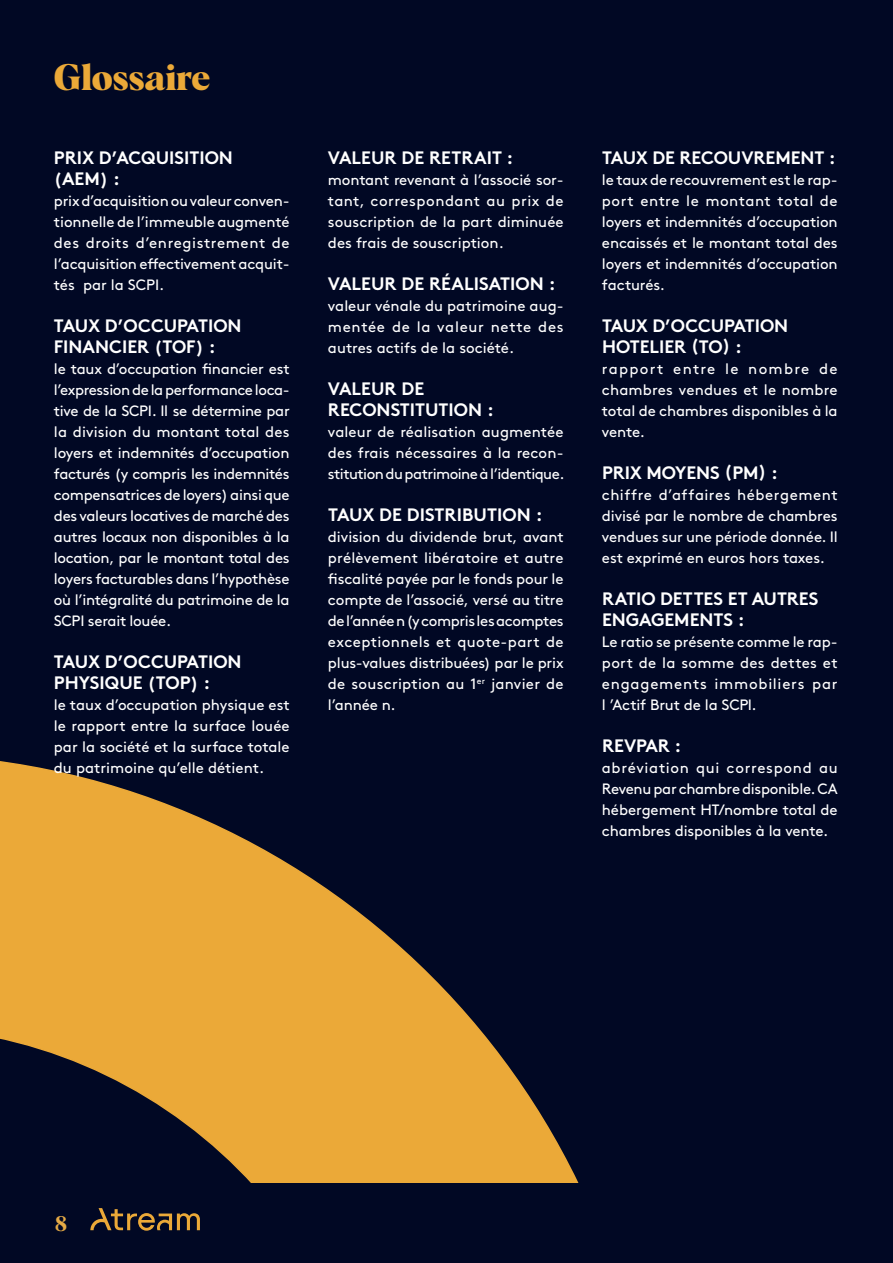
<style>
.page{position:relative;width:893px;height:1263px;background:#fff}
.page>*{position:absolute;margin:0;border:0;box-sizing:border-box;transform-origin:0 0}
.t1{font:700 36px "Albra";color:#eba938}
.t2{font:700 21px "Albra";color:#e5aa46}
.GLOSSAIRE_NOM{font:700 18px/21px "Brown";color:#fff}
.GLOSSAIRE_DEFINITION{font:15px/21px "Brown";letter-spacing:-.005em;color:#fff;text-align:justify}
</style>
<div class="page">
<div style="left:0;top:0;width:893px;height:1196px;background:#010824"></div>
<svg style="left:0;top:761px;width:579px;height:422px"></svg>
<div style="left:0;top:1183px;width:893px;height:80px;background:#010824"></div>
<svg style="left:90px;top:1208px;width:110px;height:23px"></svg>
<p class="t1" style="left:54px;top:51px;width:158px">Glossaire</p>
<p class="GLOSSAIRE_NOM" style="left:54px;top:145px;width:181px">PRIX D’ACQUISITION (AEM) :</p>
<p class="GLOSSAIRE_DEFINITION" style="left:54px;top:189px;width:237px">prix d’acquisition ou valeur conven&shy;tionnelle de l’immeuble augmenté des droits d’enregistrement de l’acquisition effectivement acquit&shy;tés par la SCPI.</p>
<p class="GLOSSAIRE_NOM" style="left:54px;top:313px;width:189px">TAUX D’OCCUPATION<br>FINANCIER (TOF) :</p>
<p class="GLOSSAIRE_DEFINITION" style="left:54px;top:357px;width:237px">le taux d’occupation financier est l’expression de la performance loca&shy;tive de la SCPI. Il se détermine par la division du montant total des loyers et indemnités d’occupation facturés (y compris les indemnités compensatrices de loyers) ainsi que des valeurs locatives de marché des autres locaux non disponibles à la location, par le montant total des loyers facturables dans l’hypothèse où l’intégralité du patrimoine de la SCPI serait louée.</p>
<p class="GLOSSAIRE_NOM" style="left:54px;top:649px;width:189px">TAUX D’OCCUPATION<br>PHYSIQUE (TOP) :</p>
<p class="GLOSSAIRE_DEFINITION" style="left:54px;top:693px;width:237px">le taux d’occupation physique est le rapport entre la surface louée par la société et la surface totale du patrimoine qu’elle détient.</p>
<p class="GLOSSAIRE_NOM" style="left:328px;top:145px;width:187px">VALEUR DE RETRAIT :</p>
<p class="GLOSSAIRE_DEFINITION" style="left:328px;top:168px;width:237px">montant revenant à l’associé sor&shy;tant, correspondant au prix de souscription de la part diminuée des frais de souscription.</p>
<p class="GLOSSAIRE_NOM" style="left:328px;top:271px;width:229px">VALEUR DE RÉALISATION :</p>
<p class="GLOSSAIRE_DEFINITION" style="left:328px;top:294px;width:237px">valeur vénale du patrimoine aug&shy;mentée de la valeur nette des autres actifs de la société.</p>
<p class="GLOSSAIRE_NOM" style="left:328px;top:376px;width:167px">VALEUR DE<br>RECONSTITUTION :</p>
<p class="GLOSSAIRE_DEFINITION" style="left:328px;top:420px;width:238px">valeur de réalisation augmentée des frais nécessaires à la recon&shy;stitution du patrimoine à l’identique.</p>
<p class="GLOSSAIRE_NOM" style="left:328px;top:502px;width:216px">TAUX DE DISTRIBUTION :</p>
<p class="GLOSSAIRE_DEFINITION" style="left:328px;top:525px;width:237px">division du dividende brut, avant prélèvement libératoire et autre fiscalité payée par le fonds pour le compte de l’associé, versé au titre de l’année n (y compris les acomptes exceptionnels et quote-part de plus-values distribuées) par le prix de souscription au 1<sup>er</sup> janvier de l’année n.</p>
<p class="GLOSSAIRE_NOM" style="left:602px;top:145px;width:235px">TAUX DE RECOUVREMENT :</p>
<p class="GLOSSAIRE_DEFINITION" style="left:602px;top:168px;width:237px">le taux de recouvrement est le rap&shy;port entre le montant total de loyers et indemnités d’occupation encaissés et le montant total des loyers et indemnités d’occupation facturés.</p>
<p class="GLOSSAIRE_NOM" style="left:602px;top:313px;width:188px">TAUX D’OCCUPATION<br>HOTELIER (TO) :</p>
<p class="GLOSSAIRE_DEFINITION" style="left:602px;top:357px;width:237px">rapport entre le nombre de chambres vendues et le nombre total de chambres disponibles à la vente.</p>
<p class="GLOSSAIRE_NOM" style="left:602px;top:460px;width:177px">PRIX MOYENS (PM) :</p>
<p class="GLOSSAIRE_DEFINITION" style="left:602px;top:483px;width:237px">chiffre d’affaires hébergement divisé par le nombre de chambres vendues sur une période donnée. Il est exprimé en euros hors taxes.</p>
<p class="GLOSSAIRE_NOM" style="left:602px;top:586px;width:218px">RATIO DETTES ET AUTRES<br>ENGAGEMENTS :</p>
<p class="GLOSSAIRE_DEFINITION" style="left:602px;top:630px;width:237px">Le ratio se présente comme le rap&shy;port de la somme des dettes et engagements immobiliers par l ’Actif Brut de la SCPI.</p>
<p class="GLOSSAIRE_NOM" style="left:602px;top:733px;width:81px">REVPAR :</p>
<p class="GLOSSAIRE_DEFINITION" style="left:602px;top:756px;width:237px">abréviation qui correspond au Revenu par chambre disponible. CA hébergement HT/nombre total de chambres disponibles à la vente.</p>
<h2 class="t2" style="left:55px;top:1208px;width:13px">8</h2>
</div>
